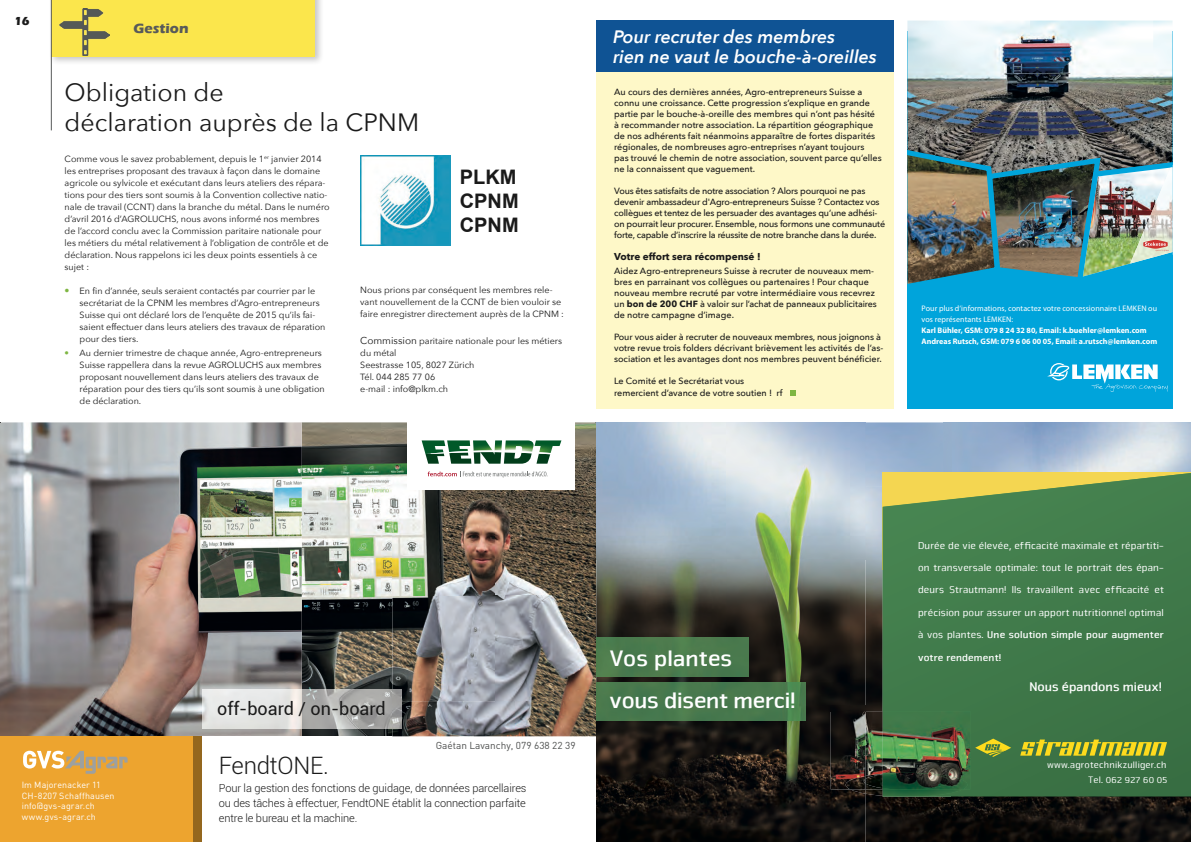
<style>
.page{position:relative;width:1191px;height:842px;background:#fff}
.page>*{position:absolute;margin:0;border:0;box-sizing:border-box;transform-origin:0 0}
.t1{font:25px/30px "Avenir Next";color:#1a1a1a}
.t2{font:300 24px "Roboto";letter-spacing:-.01em;color:#1a1a1a}
.t3{font:700 23.3px/42.2px "Nuri";letter-spacing:-.01em;color:#fff}
.t4{font:700 20px/24px "Arial";color:#1a1a1a;text-align:justify}
.t5{font:italic 600 18px/20px "Avenir Next";color:#fff}
.t6{font:18px "Roboto";color:#1a1a1a}
.t7{font:700 14px "Eras ITC";color:#585a5a}
.t8{font:700 13.1px "Nuri";color:#fff}
.t9{font:700 12px "Eras ITC";color:#1a1a1a}
.t10{font:300 11px/15px "Roboto";letter-spacing:-.01em;color:#1a1a1a;text-align:justify}
.t11{font:10.4px/22.4px "Nuri";letter-spacing:.015em;color:#fff;text-align:justify}
.t12{font:700 10px "Avenir Next";color:#1a1a1a}
.t13{font:10px "DIN";color:#4c4e4d}
.t14{font:9.7px "Nuri";letter-spacing:.02em;color:#fff}
.t15{font:9.7px "Nuri Pro";letter-spacing:.02em;color:#fff}
.t16{font:9px/12px "Avenir Next";color:#1a1a1a}
.t17{font:500 9px/11px "Avenir Next";color:#1a1a1a}
.t18{font:500 9px/11px "Avenir Next";letter-spacing:-.02em;color:#1a1a1a}
.t19{font:8.9px/10.5px "DIN";letter-spacing:.01em;color:#fff}
.t20{font:700 8px/11px "Myriad Pro";color:#fff}
.t21{font:8px/11px "Myriad Pro";letter-spacing:.005em;color:#fff}
.s1{font-size:10px;color:#7eb642}
.s2{color:#7eb642}
.s3{font-size:10px}
.s4{font-weight:700}
</style>
<div class="page">
<div style="left:48px;top:0;width:276px;height:66px;background:#1a1a1a;opacity:.25"></div>
<div style="left:52px;top:0;width:263px;height:57px;background:#fbe64c"></div>
<hr style="left:51px;top:0;width:1px;height:130px;background:#585a5a">
<img style="left:0;top:422px;width:596px;height:315px">
<div style="left:408px;top:422px;width:167px;height:69px;background:#fff"></div>
<svg style="left:421px;top:440px;width:140px;height:24px"></svg>
<svg style="left:428px;top:471px;width:120px;height:7px"></svg>
<img style="left:0;top:422px;width:302px;height:314px">
<div style="left:0;top:737px;width:201px;height:105px;background:#eda42f"></div>
<div style="left:193px;top:737px;width:9px;height:105px;background:#94671e"></div>
<svg style="left:23px;top:751px;width:105px;height:23px"></svg>
<img style="left:202px;top:690px;width:190px;height:38px">
<img style="left:392px;top:491px;width:204px;height:245px">
<img style="left:59px;top:9px;width:51px;height:47px">
<img style="left:360px;top:155px;width:91px;height:91px">
<img style="left:951px;top:796px;width:240px;height:46px">
<img style="left:596px;top:422px;width:269px;height:137px">
<img style="left:596px;top:559px;width:131px;height:123px">
<img style="left:727px;top:559px;width:138px;height:283px">
<img style="left:596px;top:721px;width:131px;height:121px">
<img style="left:865px;top:486px;width:17px;height:287px">
<img style="left:865px;top:796px;width:86px;height:46px">
<img style="left:596px;top:682px;width:209px;height:39px">
<div style="left:596px;top:637px;width:152px;height:39px;background:#4b7a4d"></div>
<img style="left:882px;top:796px;width:69px;height:1px">
<svg style="left:882px;top:473px;width:309px;height:323px;background:#4a7f4a"></svg>
<img style="left:850px;top:789px;width:15px;height:5px">
<img style="left:865px;top:789px;width:97px;height:7px">
<svg style="left:893px;top:796px;width:26px;height:1px"></svg>
<svg style="left:898px;top:789px;width:17px;height:1px"></svg>
<img style="left:882px;top:711px;width:59px;height:62px">
<img style="left:941px;top:711px;width:29px;height:78px">
<img style="left:845px;top:776px;width:20px;height:13px">
<img style="left:949px;top:773px;width:18px;height:16px">
<img style="left:865px;top:773px;width:84px;height:16px">
<svg style="left:1020px;top:739px;width:147px;height:17px;background:#9ea730"></svg>
<svg style="left:975px;top:739px;width:36px;height:18px"></svg>
<svg style="left:595px;top:422px;width:8px;height:8px"></svg>
<svg style="left:596px;top:839px;width:7px;height:3px"></svg>
<div style="left:907px;top:31px;width:265px;height:378px;background:#00a4db"></div>
<svg style="left:1047px;top:363px;width:120px;height:29px"></svg>
<img style="left:907px;top:21px;width:265px;height:123px">
<img style="left:907px;top:144px;width:265px;height:140px">
<div style="left:596px;top:29px;width:297px;height:380px;background:#fef8c8"></div>
<div style="left:596px;top:21px;width:297px;height:51px;background:#0f5394"></div>
<svg style="left:790px;top:391px;width:6px;height:5px"></svg>
<h3 class="t9" style="left:14px;top:14px;width:17px">58</h3>
<h3 class="t9" style="left:14px;top:14px;width:17px">16</h3>
<h3 class="t7" style="left:134px;top:21px;width:56px">Gestion</h3>
<h1 class="t1" style="left:65px;top:76px;width:356px">Obligation de<br>déclaration auprès de la CPNM</h1>
<p class="t16" style="left:65px;top:152px;width:266px">Comme vous le savez probablement, depuis le 1<sup>er</sup> janvier 2014 les entreprises proposant des travaux à façon dans le domaine agricole ou sylvicole et exécutant dans leurs ateliers des répara&shy;tions pour des tiers sont soumis à la Convention collective natio&shy;nale de travail (CCNT) dans la branche du métal. Dans le numéro d’avril 2016 d’AGROLUCHS, nous avons informé nos membres de l’accord conclu avec la Commission paritaire nationale pour les métiers du métal relativement à l’obligation de contrôle et de déclaration. Nous rappelons ici les deux points essentiels à ce sujet :</p>
<p class="t16" style="left:80px;top:284px;width:247px;text-indent:-15px"><span class="s1">•</span> En fin d’année, seuls seraient contactés par courrier par le secrétariat de la CPNM les membres d’Agro-entrepreneurs Suisse qui ont déclaré lors de l’enquête de 2015 qu’ils fai&shy;saient effectuer dans leurs ateliers des travaux de réparation pour des tiers.</p>
<p class="t16" style="left:80px;top:346px;width:247px;text-indent:-15px"><span class="s2">•</span> Au dernier trimestre de chaque année, Agro-entrepreneurs Suisse rappellera dans la revue AGROLUCHS aux membres proposant nouvellement dans leurs ateliers des travaux de réparation pour des tiers qu’ils sont soumis à une obligation de déclaration.</p>
<h3 class="t4" style="left:460px;top:165px;width:60px">PLKM CPNM CPNM</h3>
<p class="t16" style="left:360px;top:284px;width:205px">Nous prions par conséquent les membres rele&shy;vant nouvellement de la CCNT de bien vouloir se faire enregistrer directement auprès de la CPNM :</p>
<p class="t16" style="left:360px;top:335px;width:203px"><span class="s3">Commission</span> paritaire nationale pour les métiers du métal<br>Seestrasse 105, 8027 Zürich<br>Tél. 044 285 77 06<br>e-mail : info@plkm.ch</p>
<h3 class="t5" style="left:613px;top:26px;width:265px">Pour recruter des membres<br>rien ne vaut le bouche-à-oreilles</h3>
<p class="t17" style="left:614px;top:86px;width:269px">Au cours des dernières années, Agro-entrepreneurs Suisse a connu une croissance. Cette progression s’explique en grande partie par le bouche-à-oreille des membres qui n’ont pas hésité à recommander notre association. La répartition géographique de nos adhérents fait néanmoins apparaître de fortes disparités régionales, de nombreuses agro-entreprises n’ayant toujours<br>pas trouvé le chemin de notre association, souvent parce qu’elles ne la connaissent que vaguement.</p>
<p class="t18" style="left:614px;top:185px;width:273px">Vous êtes satisfaits de notre association ? Alors pourquoi ne pas devenir ambassadeur d'Agro-entrepreneurs Suisse ? Contactez vos collègues et tentez de les persuader des avantages qu’une adhési&shy;on pourrait leur procurer. Ensemble, nous formons une communauté forte, capable d’inscrire la réussite de notre branche dans la durée.</p>
<p class="t12" style="left:614px;top:248px;width:148px">Votre effort sera récompensé !</p>
<p class="t17" style="left:614px;top:265px;width:264px">Aidez Agro-entrepreneurs Suisse à recruter de nouveaux mem&shy;bres en parrainant vos collègues ou partenaires ! Pour chaque nouveau membre recruté par votre intermédiaire vous recevrez un <span class="s4">bon de 200 CHF</span> à valoir sur l’achat de panneaux publicitaires de notre campagne d’image.</p>
<p class="t17" style="left:614px;top:331px;width:271px">Pour vous aider à recruter de nouveaux membres, nous joignons à votre revue trois folders décrivant brièvement les activités de l’as&shy;sociation et les avantages dont nos membres peuvent bénéficier.</p>
<p class="t17" style="left:614px;top:375px;width:170px;line-height:12px">Le Comité et le Secrétariat vous remercient d’avance de votre soutien ! rf</p>
<p class="t21" style="left:921px;top:302px;width:237px">Pour plus d‘informations, contactez votre concessionnaire LEMKEN ou vos représentants LEMKEN:</p>
<p class="t20" style="left:921px;top:324px;width:237px">Karl Bühler, GSM: 079 8 24 32 80, Email: k.buehler@lemken.com<br>Andreas Rutsch, GSM: 079 6 06 00 05, Email: a.rutsch@lemken.com</p>
<p class="t19" style="left:22px;top:779px;width:94px">Im Majorenacker 11<br>CH-8207 Schaffhausen info@gvs-agrar.ch www.gvs-agrar.ch</p>
<h3 class="t6" style="left:217px;top:696px;width:170px">off-board / on-board</h3>
<p class="t13" style="left:436px;top:739px;width:141px">Gaétan Lavanchy, 079 638 22 39</p>
<h2 class="t2" style="left:219px;top:749px;width:111px">FendtONE.</h2>
<p class="t10" style="left:219px;top:780px;width:309px">Pour la gestion des fonctions de guidage, de données parcellaires ou des tâches à effectuer, FendtONE établit la connection parfaite entre le bureau et la machine.</p>
<h3 class="t3" style="left:609px;top:637px;width:187px">Vos plantes<br>vous disent merci!</h3>
<p class="t11" style="left:918px;top:534px;width:247px">Durée de vie élevée, efficacité maximale et répartiti&shy;on transversale optimale: tout le portrait des épan&shy;deurs Strautmann! Ils travaillent avec efficacité et précision pour assurer un apport nutritionnel optimal à vos plantes. <span class="s4">Une solution simple pour augmenter votre rendement!</span></p>
<h3 class="t8" style="left:1029px;top:679px;width:134px">Nous épandons mieux!</h3>
<p class="t14" style="left:1047px;top:759px;width:121px">www.agrotechnikzulliger.ch</p>
<p class="t15" style="left:1088px;top:774px;width:81px">Tel. 062 927 60 05</p>
</div>
